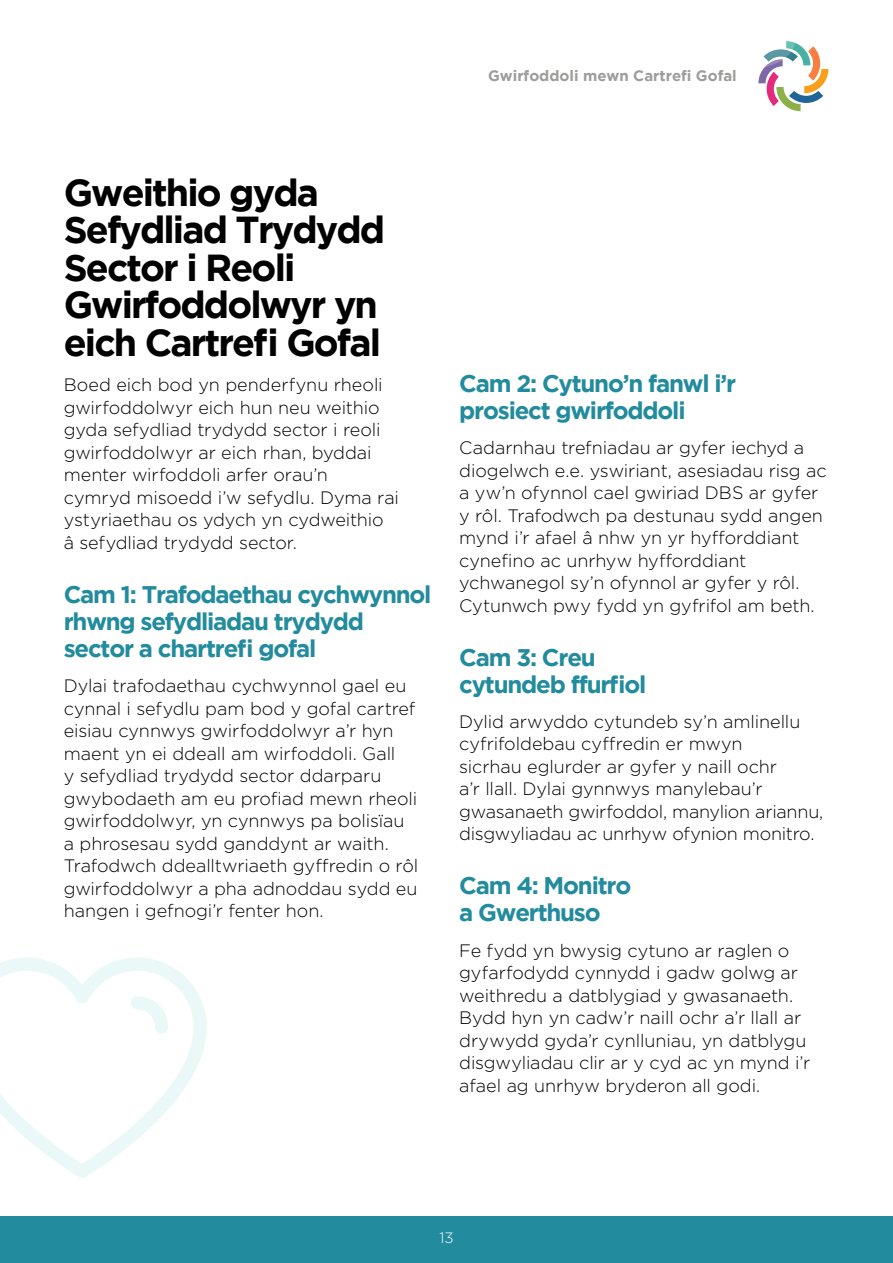
<style>
.page{position:relative;width:893px;height:1263px;background:#fff}
.page>*{position:absolute;margin:0;border:0;box-sizing:border-box;transform-origin:0 0}
.t1{font:700 37.5px/37.5px "Gotham";letter-spacing:-.05em;color:#000}
.t2{font:700 24px/27px "Gotham";letter-spacing:-.05em;color:#228b9d}
.Body{font:300 18px/22.5px "Gotham";letter-spacing:-.005em;color:#000}
.t3{font:700 15px "Gotham";color:#9d9d9c}
.t4{font:300 15px "Gotham";color:#fff}
</style>
<div class="page">
<svg style="left:758px;top:41px;width:70px;height:70px"></svg>
<div style="left:0;top:1216px;width:893px;height:47px;background:#228b9d"></div>
<svg style="left:0;top:958px;width:207px;height:220px"></svg>
<svg style="left:131px;top:996px;width:37px;height:37px"></svg>
<p class="t3" style="left:488px;top:67px;width:250px">Gwirfoddoli mewn Cartrefi Gofal</p>
<h1 class="t1" style="left:64px;top:173px;width:323px">Gweithio gyda<br>Sefydliad Trydydd<br>Sector i Reoli<br>Gwirfoddolwyr yn eich Cartrefi Gofal</h1>
<p class="Body" style="left:64px;top:373px;width:337px">Boed eich bod yn penderfynu rheoli gwirfoddolwyr eich hun neu weithio gyda sefydliad trydydd sector i reoli gwirfoddolwyr ar eich rhan, byddai menter wirfoddoli arfer orau’n cymryd misoedd i’w sefydlu. Dyma rai ystyriaethau os ydych yn cydweithio<br>â sefydliad trydydd sector.</p>
<h2 class="t2" style="left:64px;top:580px;width:369px">Cam 1: Trafodaethau cychwynnol rhwng sefydliadau trydydd sector a chartrefi gofal</h2>
<p class="Body" style="left:64px;top:674px;width:356px">Dylai trafodaethau cychwynnol gael eu cynnal i sefydlu pam bod y gofal cartref eisiau cynnwys gwirfoddolwyr a’r hyn maent yn ei ddeall am wirfoddoli. Gall<br>y sefydliad trydydd sector ddarparu gwybodaeth am eu profiad mewn rheoli gwirfoddolwyr, yn cynnwys pa bolisïau a phrosesau sydd ganddynt ar waith.<br>Trafodwch ddealltwriaeth gyffredin o rôl gwirfoddolwyr a pha adnoddau sydd eu hangen i gefnogi’r fenter hon.</p>
<h2 class="t2" style="left:459px;top:369px;width:278px">Cam 2: Cytuno’n fanwl i’r prosiect gwirfoddoli</h2>
<p class="Body" style="left:459px;top:436px;width:369px">Cadarnhau trefniadau ar gyfer iechyd a diogelwch e.e. yswiriant, asesiadau risg ac a yw’n ofynnol cael gwiriad DBS ar gyfer y rôl. Trafodwch pa destunau sydd angen mynd i’r afael â nhw yn yr hyfforddiant cynefino ac unrhyw hyfforddiant ychwanegol sy’n ofynnol ar gyfer y rôl.<br>Cytunwch pwy fydd yn gyfrifol am beth.</p>
<h2 class="t2" style="left:459px;top:643px;width:189px">Cam 3: Creu cytundeb ffurfiol</h2>
<p class="Body" style="left:459px;top:710px;width:366px">Dylid arwyddo cytundeb sy’n amlinellu cyfrifoldebau cyffredin er mwyn<br>sicrhau eglurder ar gyfer y naill ochr<br>a’r llall. Dylai gynnwys manylebau’r gwasanaeth gwirfoddol, manylion ariannu, disgwyliadau ac unrhyw ofynion monitro.</p>
<h2 class="t2" style="left:459px;top:872px;width:174px">Cam 4: Monitro a Gwerthuso</h2>
<p class="Body" style="left:459px;top:938px;width:352px">Fe fydd yn bwysig cytuno ar raglen o gyfarfodydd cynnydd i gadw golwg ar weithredu a datblygiad y gwasanaeth.<br>Bydd hyn yn cadw’r naill ochr a’r llall ar drywydd gyda’r cynlluniau, yn datblygu disgwyliadau clir ar y cyd ac yn mynd i’r afael ag unrhyw bryderon all godi.</p>
<p class="t4" style="left:439px;top:1228px;width:16px">13</p>
</div>
